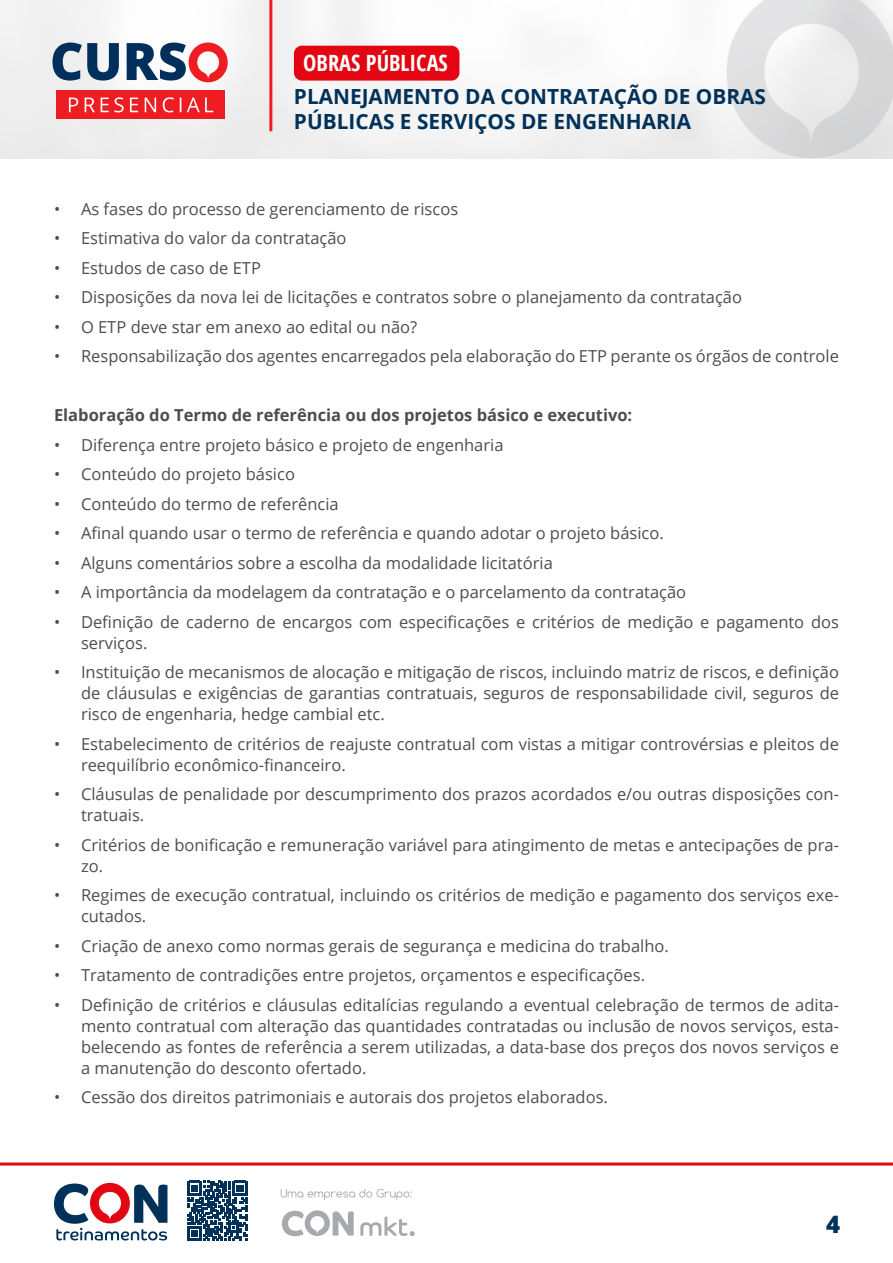
<style>
.page{position:relative;width:893px;height:1263px;background:#fff}
.page>*{position:absolute;margin:0;border:0;box-sizing:border-box;transform-origin:0 0}
.t1{font:800 24px "Open Sans";color:#003158}
.t2{font:700 condensed 22.35px "Open Sans";color:#fff}
.t3{font:700 20.85px/25px "Open Sans";color:#003158}
.t4{font:16.5px/21px "Open Sans";color:#4d4d4d}
.t5{font:700 16.5px "Open Sans";color:#4d4d4d}
</style>
<div class="page">
<img style="left:0;top:0;width:893px;height:158px">
<svg style="left:0;top:1162px;width:893px;height:79px"></svg>
<svg style="left:281px;top:1189px;width:131px;height:11px"></svg>
<svg style="left:360px;top:1216px;width:55px;height:20px"></svg>
<svg style="left:282px;top:1210px;width:72px;height:26px"></svg>
<svg style="left:54px;top:1183px;width:113px;height:57px"></svg>
<svg style="left:187px;top:1181px;width:60px;height:60px"></svg>
<hr style="left:269px;top:0;width:3px;height:131px;background:#ee1d23">
<svg style="left:52px;top:43px;width:176px;height:39px"></svg>
<div style="left:56px;top:90px;width:169px;height:28px;background:#ee1d23"></div>
<svg style="left:69px;top:97px;width:144px;height:15px"></svg>
<div style="left:294px;top:46px;width:165px;height:35px;background:#e30512;border-radius:8px"></div>
<h2 class="t2" style="left:303px;top:47px;width:146px">OBRAS PÚBLICAS</h2>
<p class="t3" style="left:294px;top:83px;width:474px">PLANEJAMENTO DA CONTRATAÇÃO DE OBRAS<br>PÚBLICAS E SERVIÇOS DE ENGENHARIA</p>
<p class="t4" style="left:54px;top:198px;width:406px">• As fases do processo de gerenciamento de riscos</p>
<p class="t4" style="left:54px;top:227px;width:294px">• Estimativa do valor da contratação</p>
<p class="t4" style="left:54px;top:257px;width:208px">• Estudos de caso de ETP</p>
<p class="t4" style="left:54px;top:286px;width:689px">• Disposições da nova lei de licitações e contratos sobre o planejamento da contratação</p>
<p class="t4" style="left:54px;top:316px;width:365px">• O ETP deve star em anexo ao edital ou não?</p>
<p class="t4" style="left:54px;top:345px;width:786px">• Responsabilização dos agentes encarregados pela elaboração do ETP perante os órgãos de controle</p>
<p class="t5" style="left:54px;top:403px;width:580px">Elaboração do Termo de referência ou dos projetos básico e executivo:</p>
<p class="t4" style="left:54px;top:434px;width:451px">• Diferença entre projeto básico e projeto de engenharia</p>
<p class="t4" style="left:54px;top:463px;width:242px">• Conteúdo do projeto básico</p>
<p class="t4" style="left:54px;top:493px;width:286px">• Conteúdo do termo de referência</p>
<p class="t4" style="left:54px;top:522px;width:611px">• Afinal quando usar o termo de referência e quando adotar o projeto básico.</p>
<p class="t4" style="left:54px;top:552px;width:500px">• Alguns comentários sobre a escolha da modalidade licitatória</p>
<p class="t4" style="left:54px;top:581px;width:634px">• A importância da modelagem da contratação e o parcelamento da contratação</p>
<p class="t4" style="left:81px;top:611px;width:759px;text-indent:-27px">• Definição de caderno de encargos com especificações e critérios de medição e pagamento dos serviços.</p>
<p class="t4" style="left:81px;top:661px;width:759px;text-align:justify;text-indent:-27px">• Instituição de mecanismos de alocação e mitigação de riscos, incluindo matriz de riscos, e definição de cláusulas e exigências de garantias contratuais, seguros de responsabilidade civil, seguros de risco de engenharia, hedge cambial etc.</p>
<p class="t4" style="left:81px;top:733px;width:759px;text-indent:-27px">• Estabelecimento de critérios de reajuste contratual com vistas a mitigar controvérsias e pleitos de reequilíbrio econômico-financeiro.</p>
<p class="t4" style="left:81px;top:783px;width:759px;text-indent:-27px">• Cláusulas de penalidade por descumprimento dos prazos acordados e/ou outras disposições con&shy;tratuais.</p>
<p class="t4" style="left:81px;top:834px;width:759px;text-indent:-27px">• Critérios de bonificação e remuneração variável para atingimento de metas e antecipações de pra&shy;zo.</p>
<p class="t4" style="left:81px;top:884px;width:759px;text-indent:-27px">• Regimes de execução contratual, incluindo os critérios de medição e pagamento dos serviços exe&shy;cutados.</p>
<p class="t4" style="left:54px;top:935px;width:616px">• Criação de anexo como normas gerais de segurança e medicina do trabalho.</p>
<p class="t4" style="left:54px;top:964px;width:593px">• Tratamento de contradições entre projetos, orçamentos e especificações.</p>
<p class="t4" style="left:81px;top:994px;width:759px;text-align:justify;text-indent:-27px">• Definição de critérios e cláusulas editalícias regulando a eventual celebração de termos de adita&shy;mento contratual com alteração das quantidades contratadas ou inclusão de novos serviços, esta&shy;belecendo as fontes de referência a serem utilizadas, a data-base dos preços dos novos serviços e a manutenção do desconto ofertado.</p>
<p class="t4" style="left:54px;top:1086px;width:555px">• Cessão dos direitos patrimoniais e autorais dos projetos elaborados.</p>
<h1 class="t1" style="left:826px;top:1206px;width:16px">4</h1>
</div>
